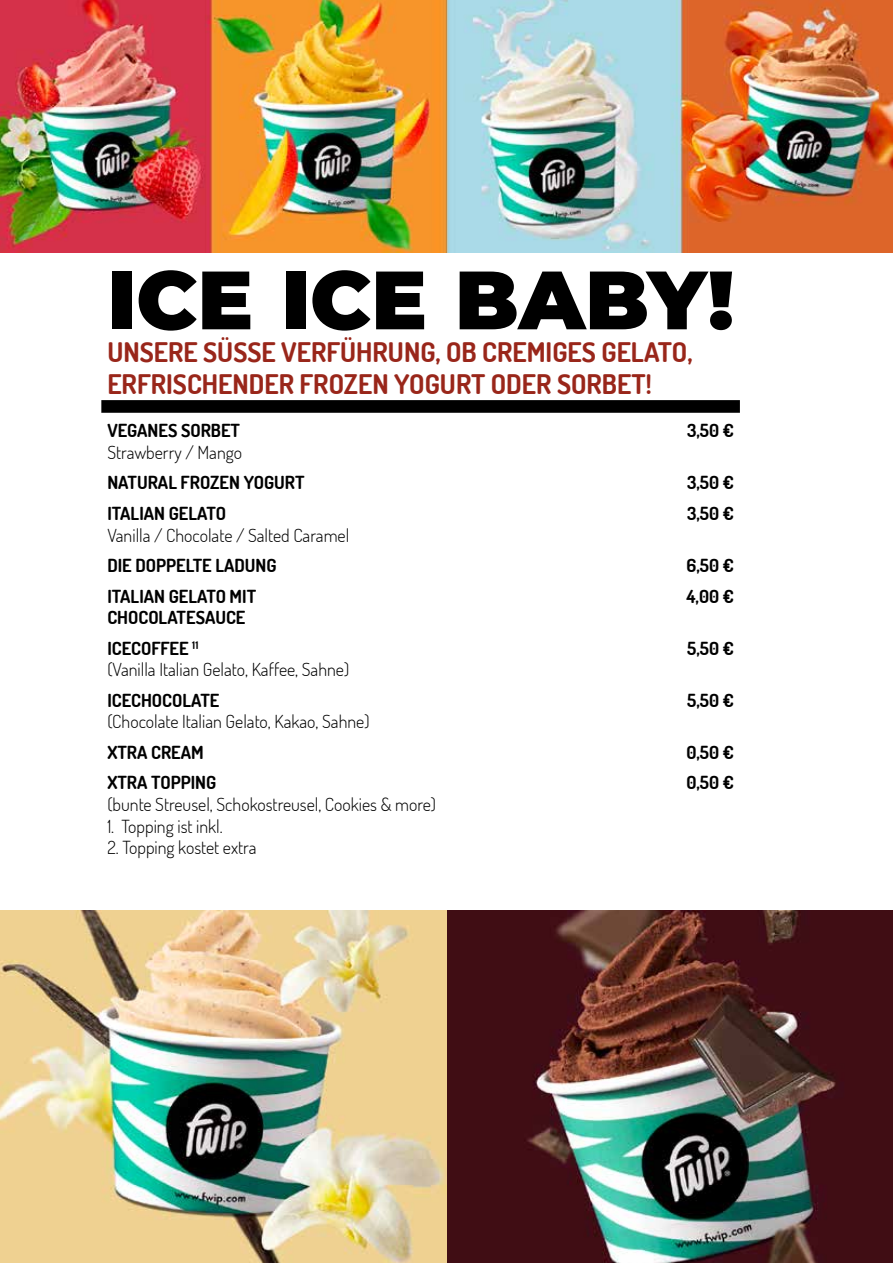
<style>
.page{position:relative;width:893px;height:1263px;background:#fff}
.page>*{position:absolute;margin:0;border:0;box-sizing:border-box;transform-origin:0 0}
.t1{font:900 82.5px "Montserrat";color:#000}
.t2{font:700 27px/32.4px "Dosis";color:#99261a}
.t3{font:300 18px/21.6px "Dosis";color:#000}
.t4{font:700 18px/21.6px "Dosis";color:#000}
.s1{font-weight:700}
</style>
<div class="page">
<svg style="left:101px;top:400px;width:639px;height:13px;background:#060606"></svg>
<img style="left:0;top:910px;width:893px;height:353px">
<img style="left:0;top:0;width:893px;height:252px">
<h1 class="t1" style="left:107px;top:238px;width:628px">ICE ICE BABY!</h1>
<h2 class="t2" style="left:107px;top:335px;width:587px">UNSERE SÜSSE VERFÜHRUNG, OB CREMIGES GELATO,<br>ERFRISCHENDER FROZEN YOGURT ODER SORBET!</h2>
<p class="t4" style="left:107px;top:420px;width:134px">VEGANES SORBET</p>
<p class="t3" style="left:107px;top:441px;width:136px">Strawberry / Mango</p>
<p class="t4" style="left:687px;top:420px;width:48px">3,50 €</p>
<p class="t4" style="left:107px;top:472px;width:199px">NATURAL FROZEN YOGURT</p>
<p class="t4" style="left:687px;top:472px;width:48px">3,50 €</p>
<p class="t4" style="left:107px;top:502px;width:120px">ITALIAN GELATO</p>
<p class="t3" style="left:107px;top:524px;width:243px">Vanilla / Chocolate / Salted Caramel</p>
<p class="t4" style="left:687px;top:502px;width:48px">3,50 €</p>
<p class="t4" style="left:107px;top:554px;width:171px">DIE DOPPELTE LADUNG</p>
<p class="t4" style="left:687px;top:554px;width:49px">6,50 €</p>
<p class="t4" style="left:107px;top:585px;width:150px">ITALIAN GELATO MIT<br>CHOCOLATESAUCE</p>
<p class="t4" style="left:686px;top:585px;width:49px">4,00 €</p>
<p class="t3" style="left:107px;top:637px;width:243px"><span class="s1">ICECOFFEE</span> <sup>11<br></sup>(Vanilla Italian Gelato, Kaffee, Sahne)</p>
<p class="t4" style="left:687px;top:637px;width:48px">5,50 €</p>
<p class="t4" style="left:107px;top:689px;width:114px">ICECHOCOLATE</p>
<p class="t3" style="left:107px;top:710px;width:264px">(Chocolate Italian Gelato, Kakao, Sahne)</p>
<p class="t4" style="left:687px;top:689px;width:48px">5,50 €</p>
<p class="t4" style="left:107px;top:741px;width:98px">XTRA CREAM</p>
<p class="t4" style="left:686px;top:741px;width:49px">0,50 €</p>
<p class="t4" style="left:107px;top:771px;width:110px">XTRA TOPPING</p>
<p class="t3" style="left:107px;top:793px;width:330px">(bunte Streusel, Schokostreusel, Cookies &amp; more)</p>
<p class="t3" style="left:107px;top:815px;width:117px">1. Topping ist inkl.</p>
<p class="t3" style="left:107px;top:836px;width:151px">2. Topping kostet extra</p>
<p class="t4" style="left:686px;top:771px;width:49px">0,50 €</p>
</div>
